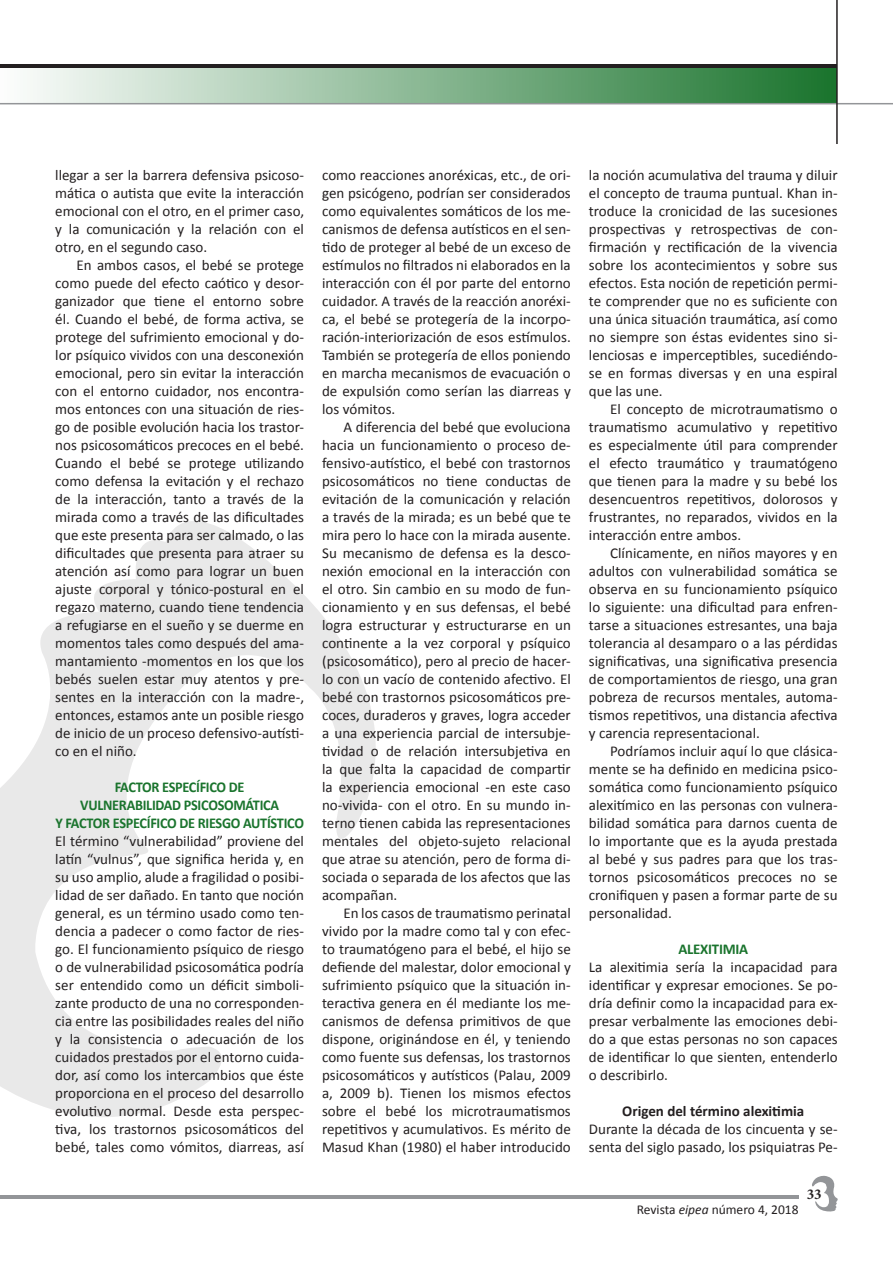
<style>
.page{position:relative;width:893px;height:1263px;background:#fff}
.page>*{position:absolute;margin:0;border:0;box-sizing:border-box;transform-origin:0 0}
.t1{font:15px/18px "Calibri";color:#231f20;text-align:justify}
.t2{font:700 15px "Calibri";letter-spacing:-.02em;color:#1a742d;scale:.95 1}
.t3{font:700 15px "Calibri";color:#231f20}
.t4{font:700 15px "Calibri";letter-spacing:-.02em;color:#1a742d}
.t5{font:700 15px "Minion Pro";color:#231f20}
.t6{font:13.5px "Calibri";color:#231f20}
.s1{font-style:italic}
</style>
<div class="page">
<svg style="left:812px;top:1175px;width:26px;height:37px"></svg>
<hr style="left:0;top:1196px;width:798px;height:3px;background:#939598">
<svg style="left:0;top:521px;width:376px;height:596px"></svg>
<div style="left:0;top:66px;width:837px;height:38px;background:linear-gradient(to right,#fdfdfd,#1a732d)"></div>
<hr style="left:0;top:64px;width:837px;height:3px;background:#231f20">
<hr style="left:0;top:103px;width:893px;height:1px;background:#939598">
<hr style="left:836px;top:0;width:2px;height:144px;background:#231f20">
<p class="t1" style="left:55px;top:166px;width:250px">llegar a ser la barrera defensiva psicoso&shy;mática o autista que evite la interacción emocional con el otro, en el primer caso, y la comunicación y la relación con el otro, en el segundo caso.</p>
<p class="t1" style="left:55px;top:256px;width:250px;text-indent:21px">En ambos casos, el bebé se protege como puede del efecto caótico y desor&shy;ganizador que tiene el entorno sobre él. Cuando el bebé, de forma activa, se protege del sufrimiento emocional y do&shy;lor psíquico vividos con una desconexión emocional, pero sin evitar la interacción con el entorno cuidador, nos encontra&shy;mos entonces con una situación de ries&shy;go de posible evolución hacia los trastor&shy;nos psicosomáticos precoces en el bebé.<br>Cuando el bebé se protege utilizando como defensa la evitación y el rechazo de la interacción, tanto a través de la mirada como a través de las dificultades que este presenta para ser calmado, o las dificultades que presenta para atraer su atención así como para lograr un buen ajuste corporal y tónico-postural en el regazo materno, cuando tiene tendencia a refugiarse en el sueño y se duerme en momentos tales como después del ama&shy;mantamiento -momentos en los que los bebés suelen estar muy atentos y pre&shy;sentes en la interacción con la madre-, entonces, estamos ante un posible riesgo de inicio de un proceso defensivo-autísti&shy;co en el niño.</p>
<p class="t2" style="left:115px;top:777px;width:138px">FACTOR ESPECÍFICO DE</p>
<p class="t2" style="left:80px;top:795px;width:211px">VULNERABILIDAD PSICOSOMÁTICA</p>
<p class="t2" style="left:55px;top:813px;width:263px">Y FACTOR ESPECÍFICO DE RIESGO AUTÍSTICO</p>
<p class="t1" style="left:55px;top:832px;width:250px">El término “vulnerabilidad” proviene del latín “vulnus”, que significa herida y, en su uso amplio, alude a fragilidad o posibi&shy;lidad de ser dañado. En tanto que noción general, es un término usado como ten&shy;dencia a padecer o como factor de ries&shy;go. El funcionamiento psíquico de riesgo o de vulnerabilidad psicosomática podría ser entendido como un déficit simboli&shy;zante producto de una no corresponden&shy;cia entre las posibilidades reales del niño y la consistencia o adecuación de los cuidados prestados por el entorno cuida&shy;dor, así como los intercambios que éste proporciona en el proceso del desarrollo evolutivo normal. Desde esta perspec&shy;tiva, los trastornos psicosomáticos del bebé, tales como vómitos, diarreas, así</p>
<p class="t1" style="left:322px;top:166px;width:250px">como reacciones anoréxicas, etc., de ori&shy;gen psicógeno, podrían ser considerados como equivalentes somáticos de los me&shy;canismos de defensa autísticos en el sen&shy;tido de proteger al bebé de un exceso de estímulos no filtrados ni elaborados en la interacción con él por parte del entorno cuidador. A través de la reacción anoréxi&shy;ca, el bebé se protegería de la incorpo&shy;ración-interiorización de esos estímulos.<br>También se protegería de ellos poniendo en marcha mecanismos de evacuación o de expulsión como serían las diarreas y los vómitos.</p>
<p class="t1" style="left:322px;top:418px;width:250px;text-indent:21px">A diferencia del bebé que evoluciona hacia un funcionamiento o proceso de&shy;fensivo-autístico, el bebé con trastornos psicosomáticos no tiene conductas de evitación de la comunicación y relación a través de la mirada; es un bebé que te mira pero lo hace con la mirada ausente.<br>Su mecanismo de defensa es la desco&shy;nexión emocional en la interacción con el otro. Sin cambio en su modo de fun&shy;cionamiento y en sus defensas, el bebé logra estructurar y estructurarse en un continente a la vez corporal y psíquico (psicosomático), pero al precio de hacer&shy;lo con un vacío de contenido afectivo. El bebé con trastornos psicosomáticos pre&shy;coces, duraderos y graves, logra acceder a una experiencia parcial de intersubje&shy;tividad o de relación intersubjetiva en la que falta la capacidad de compartir la experiencia emocional -en este caso no-vivida- con el otro. En su mundo in&shy;terno tienen cabida las representaciones mentales del objeto-sujeto relacional que atrae su atención, pero de forma di&shy;sociada o separada de los afectos que las acompañan.</p>
<p class="t1" style="left:322px;top:904px;width:250px;text-indent:21px">En los casos de traumatismo perinatal vivido por la madre como tal y con efec&shy;to traumatógeno para el bebé, el hijo se defiende del malestar, dolor emocional y sufrimiento psíquico que la situación in&shy;teractiva genera en él mediante los me&shy;canismos de defensa primitivos de que dispone, originándose en él, y teniendo como fuente sus defensas, los trastornos psicosomáticos y autísticos (Palau, 2009 a, 2009 b). Tienen los mismos efectos sobre el bebé los microtraumatismos repetitivos y acumulativos. Es mérito de Masud Khan (1980) el haber introducido</p>
<p class="t1" style="left:589px;top:166px;width:250px">la noción acumulativa del trauma y diluir el concepto de trauma puntual. Khan in&shy;troduce la cronicidad de las sucesiones prospectivas y retrospectivas de con&shy;firmación y rectificación de la vivencia sobre los acontecimientos y sobre sus efectos. Esta noción de repetición permi&shy;te comprender que no es suficiente con una única situación traumática, así como no siempre son éstas evidentes sino si&shy;lenciosas e imperceptibles, sucediéndo&shy;se en formas diversas y en una espiral que las une.</p>
<p class="t1" style="left:589px;top:400px;width:250px;text-indent:21px">El concepto de microtraumatismo o traumatismo acumulativo y repetitivo es especialmente útil para comprender el efecto traumático y traumatógeno que tienen para la madre y su bebé los desencuentros repetitivos, dolorosos y frustrantes, no reparados, vividos en la interacción entre ambos.</p>
<p class="t1" style="left:589px;top:544px;width:250px;text-indent:21px">Clínicamente, en niños mayores y en adultos con vulnerabilidad somática se observa en su funcionamiento psíquico lo siguiente: una dificultad para enfren&shy;tarse a situaciones estresantes, una baja tolerancia al desamparo o a las pérdidas significativas, una significativa presencia de comportamientos de riesgo, una gran pobreza de recursos mentales, automa&shy;tismos repetitivos, una distancia afectiva y carencia representacional.</p>
<p class="t1" style="left:589px;top:742px;width:250px;text-indent:21px">Podríamos incluir aquí lo que clásica&shy;mente se ha definido en medicina psico&shy;somática como funcionamiento psíquico alexitímico en las personas con vulnera&shy;bilidad somática para darnos cuenta de lo importante que es la ayuda prestada al bebé y sus padres para que los tras&shy;tornos psicosomáticos precoces no se cronifiquen y pasen a formar parte de su personalidad.</p>
<p class="t4" style="left:678px;top:939px;width:71px">ALEXITIMIA</p>
<p class="t1" style="left:589px;top:958px;width:250px">La alexitimia sería la incapacidad para identificar y expresar emociones. Se po&shy;dría definir como la incapacidad para ex&shy;presar verbalmente las emociones debi&shy;do a que estas personas no son capaces de identificar lo que sienten, entenderlo o describirlo.</p>
<p class="t3" style="left:622px;top:1101px;width:184px">Origen del término alexitimia</p>
<p class="t1" style="left:589px;top:1120px;width:250px">Durante la década de los cincuenta y se&shy;senta del siglo pasado, los psiquiatras Pe-</p>
<p class="t6" style="left:637px;top:1201px;width:163px">Revista <span class="s1">eipea</span> número 4, 2018</p>
<p class="t5" style="left:807px;top:1183px;width:16px">33</p>
</div>
